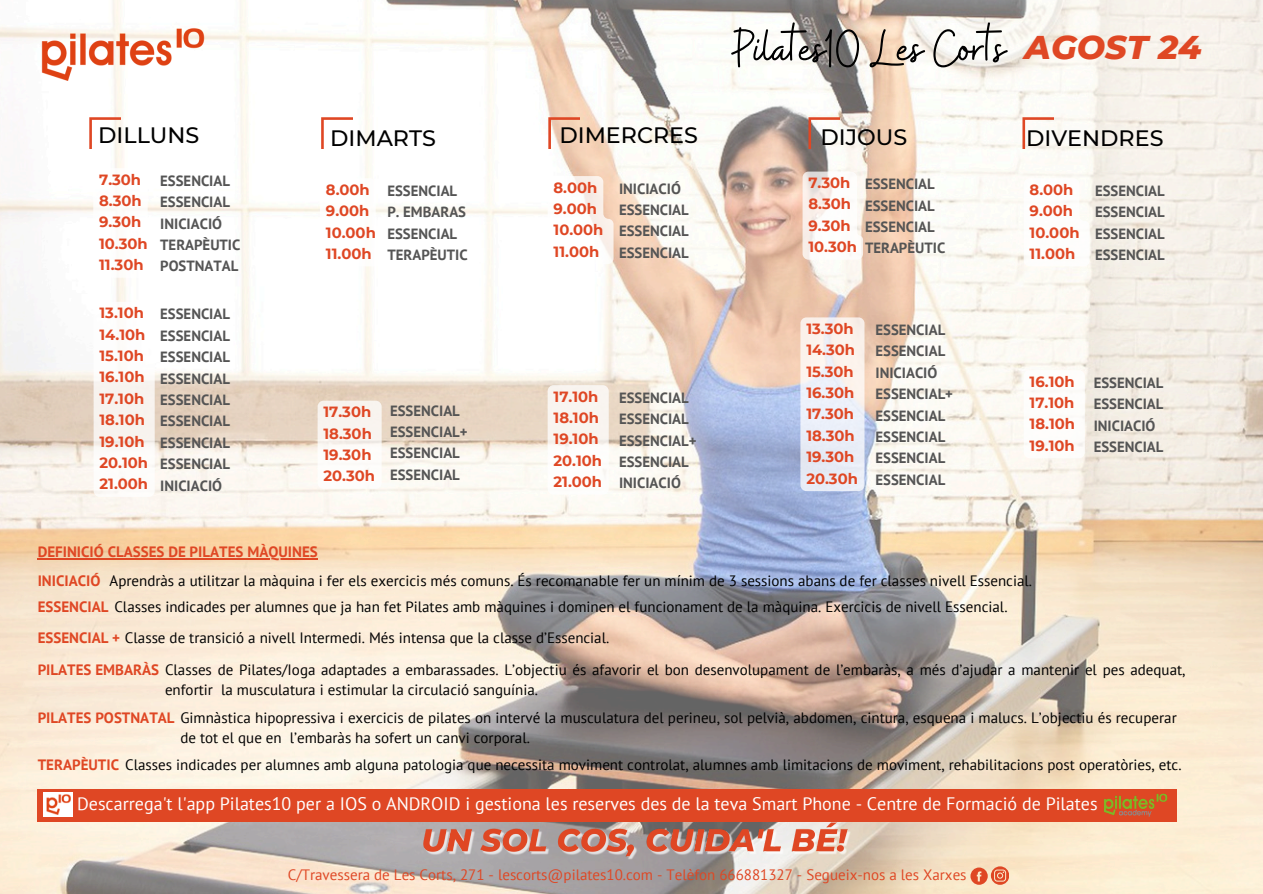
<style>
.page{position:relative;width:1263px;height:894px;background:#fff}
.page>*{position:absolute;margin:0;border:0;box-sizing:border-box;transform-origin:0 0}
.t1{font:53.1px "Buffalo";color:#000}
.t2{font:italic 800 33.6px "Montserrat";color:#df4724}
.t3{font:500 22.2px "Montserrat";color:#000}
.t4{font:18px "PT Sans";color:#fff}
.t5{font:15px "PT Sans";color:#000}
.t6{font:15px "PT Sans";color:#df4724}
.t7{font:700 15px "PT Sans";color:#df4724}
.t8{font:700 14.85px/21.3px "PT Sans";color:#545454}
.t9{font:700 14.85px/21.3px "Montserrat";color:#df4724}
.s1{font-weight:700;color:#df4724}
</style>
<div class="page">
<img style="left:0;top:0;width:1263px;height:893px">
<div style="left:38px;top:788px;width:1139px;height:33px;background:#df4724"></div>
<img style="left:421px;top:822px;width:432px;height:40px">
<img style="left:38px;top:25px;width:167px;height:60px">
<svg style="left:970px;top:866px;width:39px;height:18px"></svg>
<svg style="left:89px;top:117px;width:32px;height:32px"></svg>
<svg style="left:321px;top:117px;width:32px;height:32px"></svg>
<svg style="left:548px;top:117px;width:32px;height:32px"></svg>
<svg style="left:808px;top:117px;width:32px;height:32px"></svg>
<svg style="left:1022px;top:117px;width:32px;height:32px"></svg>
<svg style="left:94px;top:302px;width:61px;height:194px"></svg>
<svg style="left:93px;top:168px;width:61px;height:109px"></svg>
<svg style="left:320px;top:178px;width:66px;height:88px"></svg>
<svg style="left:548px;top:176px;width:65px;height:88px"></svg>
<svg style="left:802px;top:171px;width:61px;height:88px"></svg>
<svg style="left:1024px;top:178px;width:66px;height:88px"></svg>
<svg style="left:318px;top:400px;width:64px;height:88px"></svg>
<svg style="left:548px;top:385px;width:61px;height:109px"></svg>
<svg style="left:800px;top:317px;width:64px;height:174px;background:#eeeef2"></svg>
<svg style="left:1024px;top:370px;width:61px;height:88px"></svg>
<hr style="left:38px;top:558px;width:280px;height:1px;background:#df4724">
<img style="left:1104px;top:793px;width:64px;height:23px">
<div style="left:44px;top:791px;width:29px;height:25px;background:#fff"></div>
<img style="left:46px;top:791px;width:25px;height:24px">
<h3 class="t1" style="left:732px;top:14px;width:275px">Pilates10 Les Corts</h3>
<h2 class="t2" style="left:1025px;top:26px;width:178px">AGOST 24</h2>
<h6 class="t3" style="left:98px;top:122px;width:103px">DILLUNS</h6>
<h3 class="t3" style="left:330px;top:124px;width:107px">DIMARTS</h3>
<h3 class="t3" style="left:559px;top:122px;width:140px">DIMERCRES</h3>
<h6 class="t3" style="left:820px;top:123px;width:88px">DIJOUS</h6>
<h5 class="t3" style="left:1026px;top:124px;width:139px">DIVENDRES</h5>
<h6 class="t9" style="left:99px;top:169px;width:50px">7.30h<br>8.30h<br>9.30h<br>10.30h<br>11.30h</h6>
<h5 class="t9" style="left:326px;top:179px;width:51px">8.00h<br>9.00h<br>10.00h<br>11.00h</h5>
<h5 class="t8" style="left:160px;top:169px;width:82px">ESSENCIAL<br>ESSENCIAL<br>INICIACIÓ<br>TERAPÈUTIC<br>POSTNATAL</h5>
<h6 class="t8" style="left:160px;top:303px;width:71px;text-align:justify">ESSENCIAL ESSENCIAL ESSENCIAL ESSENCIAL ESSENCIAL ESSENCIAL ESSENCIAL ESSENCIAL INICIACIÓ</h6>
<h5 class="t8" style="left:387px;top:180px;width:82px">ESSENCIAL<br>P. EMBARAS<br>ESSENCIAL<br>TERAPÈUTIC</h5>
<h6 class="t9" style="left:554px;top:176px;width:51px">8.00h<br>9.00h<br>10.00h<br>11.00h</h6>
<h6 class="t8" style="left:619px;top:177px;width:71px">INICIACIÓ<br>ESSENCIAL<br>ESSENCIAL<br>ESSENCIAL</h6>
<h5 class="t9" style="left:808px;top:172px;width:50px">7.30h<br>8.30h<br>9.30h<br>10.30h</h5>
<h6 class="t8" style="left:865px;top:173px;width:82px">ESSENCIAL<br>ESSENCIAL<br>ESSENCIAL<br>TERAPÈUTIC</h6>
<h5 class="t9" style="left:1030px;top:179px;width:51px">8.00h<br>9.00h<br>10.00h<br>11.00h</h5>
<h5 class="t8" style="left:1095px;top:180px;width:71px;text-align:justify">ESSENCIAL ESSENCIAL ESSENCIAL ESSENCIAL</h5>
<h5 class="t9" style="left:100px;top:302px;width:50px">13.10h<br>14.10h<br>15.10h<br>16.10h<br>17.10h<br>18.10h<br>19.10h<br>20.10h<br>21.00h</h5>
<p class="t9" style="left:806px;top:318px;width:53px">13.30h<br>14.30h<br>15.30h<br>16.30h<br>17.30h<br>18.30h<br>19.30h<br>20.30h</p>
<h5 class="t8" style="left:875px;top:319px;width:79px">ESSENCIAL<br>ESSENCIAL<br>INICIACIÓ<br>ESSENCIAL+<br>ESSENCIAL<br>ESSENCIAL<br>ESSENCIAL<br>ESSENCIAL</h5>
<p class="t9" style="left:1030px;top:370px;width:47px;text-align:justify">16.10h 17.10h 18.10h 19.10h</p>
<h5 class="t8" style="left:1094px;top:371px;width:71px">ESSENCIAL<br>ESSENCIAL<br>INICIACIÓ<br>ESSENCIAL</h5>
<h5 class="t9" style="left:554px;top:385px;width:50px">17.10h<br>18.10h<br>19.10h<br>20.10h<br>21.00h</h5>
<h5 class="t8" style="left:619px;top:386px;width:79px">ESSENCIAL<br>ESSENCIAL<br>ESSENCIAL+<br>ESSENCIAL<br>INICIACIÓ</h5>
<h6 class="t9" style="left:323px;top:401px;width:53px">17.30h<br>18.30h<br>19.30h<br>20.30h</h6>
<h5 class="t8" style="left:390px;top:399px;width:79px">ESSENCIAL<br>ESSENCIAL+<br>ESSENCIAL<br>ESSENCIAL</h5>
<p class="t7" style="left:38px;top:542px;width:282px">DEFINICIÓ CLASSES DE PILATES MÀQUINES</p>
<p class="t7" style="left:38px;top:570px;width:64px">INICIACIÓ</p>
<p class="t5" style="left:110px;top:570px;width:924px">Aprendràs a utilitzar la màquina i fer els exercicis més comuns. És recomanable fer un mínim de 3 sessions abans de fer classes nivell Essencial.</p>
<p class="t5" style="left:38px;top:596px;width:971px"><span class="s1">ESSENCIAL</span> Classes indicades per alumnes que ja han fet Pilates amb màquines i dominen el funcionament de la màquina. Exercicis de nivell Essencial.</p>
<h5 class="t5" style="left:38px;top:627px;width:573px"><span class="s1">ESSENCIAL +</span> Classe de transició a nivell Intermedi. Més intensa que la classe d’Essencial.</h5>
<h4 class="t5" style="left:38px;top:659px;width:1149px"><span class="s1">PILATES EMBARÀS</span> Classes de Pilates/Ioga adaptades a embarassades. L’objectiu és afavorir el bon desenvolupament de l’embaràs, a més d’ajudar a mantenir el pes adequat,</h4>
<p class="t5" style="left:38px;top:707px;width:1141px"><span class="s1">PILATES POSTNATAL</span> Gimnàstica hipopressiva i exercicis de pilates on intervé la musculatura del perineu, sol pelvià, abdomen, cintura, esquena i malucs. L’objectiu és recuperar</p>
<p class="t5" style="left:165px;top:679px;width:375px">enfortir la musculatura i estimular la circulació sanguínia.</p>
<p class="t5" style="left:180px;top:727px;width:351px">de tot el que en l’embaràs ha sofert un canvi corporal.</p>
<h5 class="t5" style="left:38px;top:754px;width:1145px"><span class="s1">TERAPÈUTIC</span> Classes indicades per alumnes amb alguna patologia que necessita moviment controlat, alumnes amb limitacions de moviment, rehabilitacions post operatòries, etc.</h5>
<h1 class="t4" style="left:77px;top:791px;width:1022px">Descarrega't l'app Pilates10 per a IOS o ANDROID i gestiona les reserves des de la teva Smart Phone - Centre de Formació de Pilates</h1>
<h3 class="t6" style="left:288px;top:864px;width:680px">C/Travessera de Les Corts, 271 - lescorts@pilates10.com - Telèfon 666881327 - Segueix-nos a les Xarxes</h3>
</div>
